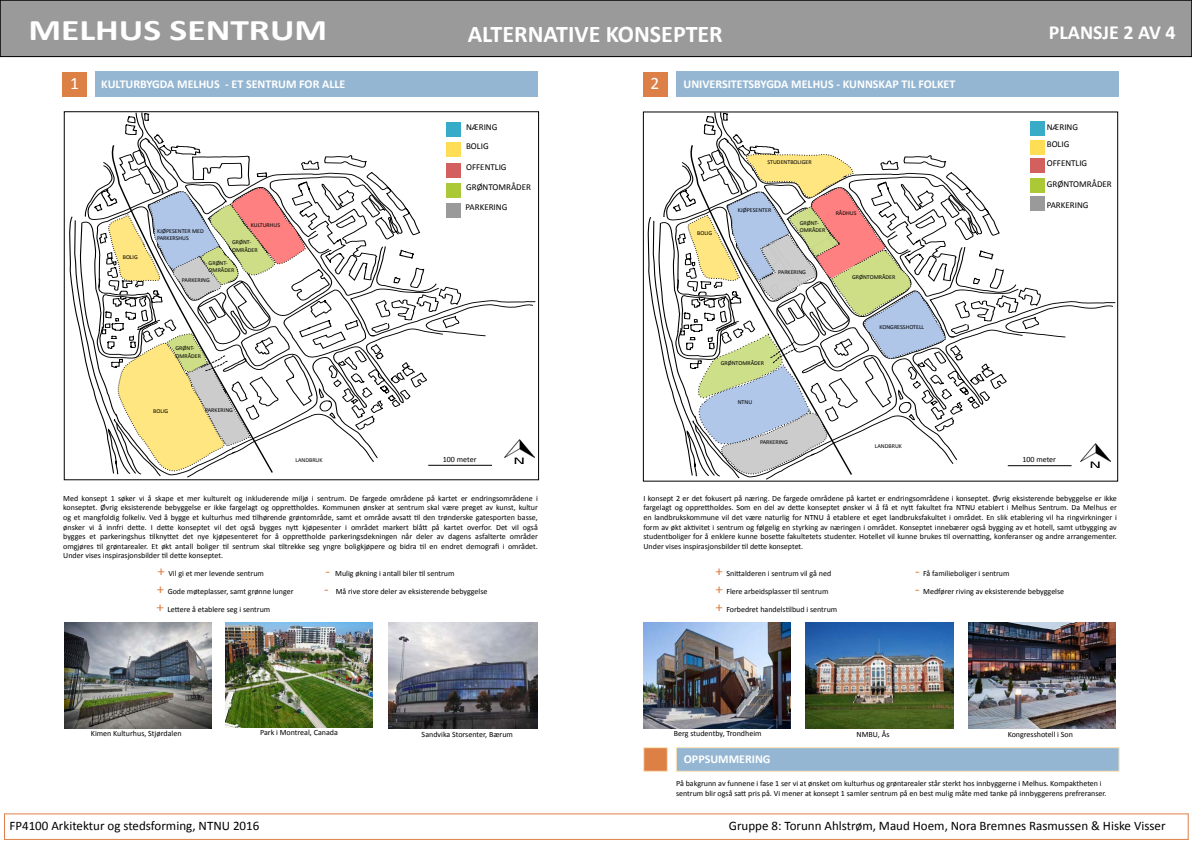
<style>
.page{position:relative;width:1192px;height:842px;background:#fff}
.page>*{position:absolute;margin:0;border:0;box-sizing:border-box;transform-origin:0 0}
.t1{font:700 30px "Calibri";color:#fff;scale:1.25 1}
.t2{font:700 24px "Calibri";color:#fff}
.t3{font:700 20px "Calibri";color:#fff}
.t4{font:17.5px "Calibri";color:#fff}
.t5{font:13px "Calibri";color:#000}
.t6{font:700 12px "Calibri";color:#fff}
.t7{font:9px/19.1px "Calibri";color:#000}
.t8{font:8px/9.6px "Calibri";color:#000;text-align:justify}
.t9{font:6px/7.2px "Calibri";color:#000}
.s1{font-size:15px;color:#dd8046}
</style>
<div class="page">
<div style="left:63px;top:72px;width:24px;height:24px;background:#dd8046"></div>
<div style="left:643px;top:72px;width:25px;height:25px;background:#dd8047"></div>
<div style="left:643px;top:747px;width:25px;height:24px;background:#dd8046;border:1px solid #ffe4b5"></div>
<div style="left:95px;top:71px;width:443px;height:25px;background:#94b6d2"></div>
<div style="left:676px;top:72px;width:442px;height:25px;background:#94b6d2"></div>
<div style="left:0;top:0;width:1192px;height:57px;background:#9a9a9a"></div>
<div style="left:0;top:0;width:1192px;height:57px;border:1px solid #000"></div>
<svg style="left:69px;top:113px;width:467px;height:365px"></svg>
<svg style="left:647px;top:114px;width:469px;height:365px"></svg>
<div style="left:446px;top:123px;width:14px;height:14px;background:#37abc8"></div>
<div style="left:446px;top:163px;width:14px;height:14px;background:#d35f5f"></div>
<div style="left:446px;top:183px;width:14px;height:14px;background:#abc837"></div>
<div style="left:446px;top:203px;width:14px;height:14px;background:#9a9a9a"></div>
<div style="left:446px;top:143px;width:14px;height:14px;background:#fd5"></div>
<div style="left:1030px;top:196px;width:14px;height:15px;background:#9a9a9a"></div>
<div style="left:1030px;top:178px;width:14px;height:14px;background:#abc837"></div>
<div style="left:1030px;top:158px;width:14px;height:14px;background:#d35f5f"></div>
<div style="left:1030px;top:140px;width:14px;height:14px;background:#fd5"></div>
<div style="left:1030px;top:121px;width:14px;height:14px;background:#37abc8"></div>
<div style="left:4px;top:814px;width:1184px;height:26px;border:1px solid #dd8047"></div>
<img style="left:1081px;top:443px;width:29px;height:24px">
<img style="left:505px;top:439px;width:29px;height:24px">
<hr style="left:428px;top:465px;width:64px;height:1px;background:#000">
<hr style="left:1008px;top:465px;width:64px;height:1px;background:#000">
<div style="left:676px;top:747px;width:443px;height:24px;background:#94b6d2;border:1px solid #ffe4b5"></div>
<img style="left:65px;top:622px;width:147px;height:106px">
<img style="left:643px;top:622px;width:148px;height:107px">
<img style="left:806px;top:622px;width:147px;height:107px">
<img style="left:225px;top:622px;width:148px;height:106px">
<img style="left:389px;top:622px;width:149px;height:106px">
<img style="left:968px;top:622px;width:148px;height:107px">
<h1 class="t1" style="left:28px;top:10px;width:241px">MELHUS SENTRUM</h1>
<h2 class="t2" style="left:468px;top:18px;width:257px">ALTERNATIVE KONSEPTER</h2>
<h3 class="t3" style="left:1049px;top:20px;width:128px">PLANSJE 2 AV 4</h3>
<h3 class="t4" style="left:70px;top:72px;width:10px">1</h3>
<h3 class="t6" style="left:101px;top:77px;width:246px">KULTURBYGDA MELHUS - ET SENTRUM FOR ALLE</h3>
<h3 class="t4" style="left:650px;top:73px;width:10px">2</h3>
<h3 class="t6" style="left:684px;top:77px;width:273px">UNIVERSITETSBYGDA MELHUS - KUNNSKAP TIL FOLKET</h3>
<p class="t9" style="left:123px;top:254px;width:17px">BOLIG</p>
<p class="t9" style="left:251px;top:221px;width:31px">KULTURHUS</p>
<p class="t9" style="left:157px;top:228px;width:48px">KJØPESENTER MED<br>PARKERSHUS</p>
<p class="t9" style="left:182px;top:276px;width:29px">PARKERING</p>
<p class="t9" style="left:232px;top:239px;width:27px">GRØNT-<br>OMRÅDER</p>
<p class="t9" style="left:209px;top:259px;width:27px">GRØNT-<br>OMRÅDER</p>
<p class="t9" style="left:175px;top:345px;width:27px">GRØNT-<br>OMRÅDER</p>
<p class="t9" style="left:153px;top:407px;width:17px">BOLIG</p>
<p class="t9" style="left:205px;top:406px;width:29px">PARKERING</p>
<p class="t7" style="left:466px;top:118px;width:33px">NÆRING<br>BOLIG</p>
<p class="t7" style="left:466px;top:157px;width:42px">OFFENTLIG</p>
<p class="t7" style="left:466px;top:177px;width:67px">GRØNTOMRÅDER</p>
<p class="t7" style="left:466px;top:197px;width:43px">PARKERING</p>
<p class="t9" style="left:697px;top:230px;width:17px">BOLIG</p>
<p class="t9" style="left:767px;top:158px;width:46px">STUDENTBOLIGER</p>
<p class="t9" style="left:738px;top:206px;width:35px">KJØPESENTER</p>
<p class="t9" style="left:800px;top:219px;width:27px">GRØNT-<br>OMRÅDER</p>
<p class="t9" style="left:836px;top:209px;width:22px">RÅDHUS</p>
<p class="t9" style="left:778px;top:269px;width:29px">PARKERING</p>
<p class="t9" style="left:852px;top:274px;width:45px">GRØNTOMRÅDER</p>
<p class="t9" style="left:721px;top:359px;width:45px">GRØNTOMRÅDER</p>
<p class="t9" style="left:738px;top:398px;width:16px">NTNU</p>
<p class="t9" style="left:760px;top:438px;width:29px">PARKERING</p>
<p class="t9" style="left:880px;top:324px;width:46px">KONGRESSHOTELL</p>
<p class="t9" style="left:875px;top:443px;width:29px">LANDBRUK</p>
<p class="t7" style="left:1047px;top:119px;width:33px;line-height:16.3px">NÆRING<br>BOLIG</p>
<p class="t7" style="left:1047px;top:154px;width:42px">OFFENTLIG</p>
<p class="t7" style="left:1047px;top:175px;width:67px">GRØNTOMRÅDER</p>
<p class="t7" style="left:1047px;top:195px;width:43px">PARKERING</p>
<p class="t8" style="left:443px;top:454px;width:35px">100 meter</p>
<p class="t8" style="left:1022px;top:455px;width:35px">100 meter</p>
<p class="t8" style="left:63px;top:493px;width:476px">Med konsept 1 søker vi å skape et mer kulturelt og inkluderende miljø i sentrum. De fargede områdene på kartet er endringsområdene i konseptet. Øvrig eksisterende bebyggelse er ikke fargelagt og opprettholdes. Kommunen ønsker at sentrum skal være preget av kunst, kultur og et mangfoldig folkeliv. Ved å bygge et kulturhus med tilhørende grøntområde, samt et område avsatt til den trønderske gatesporten basse, ønsker vi å innfri dette. I dette konseptet vil det også bygges nytt kjøpesenter i området markert blått på kartet overfor. Det vil også bygges et parkeringshus tilknyttet det nye kjøpesenteret for å opprettholde parkeringsdekningen når deler av dagens asfalterte områder omgjøres til grøntarealer. Et økt antall boliger til sentrum skal tiltrekke seg yngre boligkjøpere og bidra til en endret demografi i området.<br>Under vises inspirasjonsbilder til dette konseptet.</p>
<p class="t8" style="left:158px;top:569px;width:108px"><span class="s1">+</span> Vil gi et mer levende sentrum</p>
<p class="t8" style="left:325px;top:569px;width:131px"><span class="s1">-</span> Mulig økning i antall biler til sentrum</p>
<p class="t8" style="left:157px;top:587px;width:138px"><span class="s1">+</span> Gode møteplasser, samt grønne lunger</p>
<p class="t8" style="left:324px;top:587px;width:165px"><span class="s1">-</span> Må rive store deler av eksisterende bebyggelse</p>
<p class="t8" style="left:157px;top:605px;width:115px"><span class="s1">+</span> Lettere å etablere seg i sentrum</p>
<p class="t9" style="left:296px;top:457px;width:29px">LANDBRUK</p>
<p class="t8" style="left:643px;top:493px;width:475px">I konsept 2 er det fokusert på næring. De fargede områdene på kartet er endringsområdene i konseptet. Øvrig eksisterende bebyggelse er ikke fargelagt og opprettholdes. Som en del av dette konseptet ønsker vi å få et nytt fakultet fra NTNU etablert i Melhus Sentrum. Da Melhus er en landbrukskommune vil det være naturlig for NTNU å etablere et eget landbruksfakultet i området. En slik etablering vil ha ringvirkninger i form av økt aktivitet i sentrum og følgelig en styrking av næringen i området. Konseptet innebærer også bygging av et hotell, samt utbygging av studentboliger for å enklere kunne bosette fakultetets studenter. Hotellet vil kunne brukes til overnatting, konferanser og andre arrangementer.<br>Under vises inspirasjonsbilder til dette konseptet.</p>
<p class="t8" style="left:715px;top:569px;width:117px"><span class="s1">+</span> Snittalderen i sentrum vil gå ned</p>
<p class="t8" style="left:915px;top:569px;width:96px"><span class="s1">-</span> Få familieboliger i sentrum</p>
<p class="t8" style="left:715px;top:587px;width:114px"><span class="s1">+</span> Flere arbeidsplasser til sentrum</p>
<p class="t8" style="left:915px;top:587px;width:151px"><span class="s1">-</span> Medfører riving av eksisterende bebyggelse</p>
<p class="t8" style="left:715px;top:605px;width:123px"><span class="s1">+</span> Forbedret handelstilbud i sentrum</p>
<p class="t8" style="left:91px;top:728px;width:92px">Kimen Kulturhus, Stjørdalen</p>
<p class="t8" style="left:260px;top:728px;width:79px">Park i Montreal, Canada</p>
<p class="t8" style="left:422px;top:729px;width:93px">Sandvika Storsenter, Bærum</p>
<p class="t8" style="left:674px;top:729px;width:89px">Berg studentby, Trondheim</p>
<p class="t8" style="left:856px;top:729px;width:34px">NMBU, Ås</p>
<p class="t8" style="left:1008px;top:729px;width:67px">Kongresshotell i Son</p>
<h3 class="t6" style="left:684px;top:752px;width:88px">OPPSUMMERING</h3>
<p class="t8" style="left:676px;top:779px;width:432px">På bakgrunn av funnene i fase 1 ser vi at ønsket om kulturhus og grøntarealer står sterkt hos innbyggerne i Melhus. Kompaktheten i sentrum blir også satt pris på. Vi mener at konsept 1 samler sentrum på en best mulig måte med tanke på innbyggerens prefreranser.</p>
<h3 class="t5" style="left:9px;top:818px;width:251px">FP4100 Arkitektur og stedsforming, NTNU 2016</h3>
<h3 class="t5" style="left:729px;top:818px;width:438px">Gruppe 8: Torunn Ahlstrøm, Maud Hoem, Nora Bremnes Rasmussen &amp; Hiske Visser</h3>
</div>
